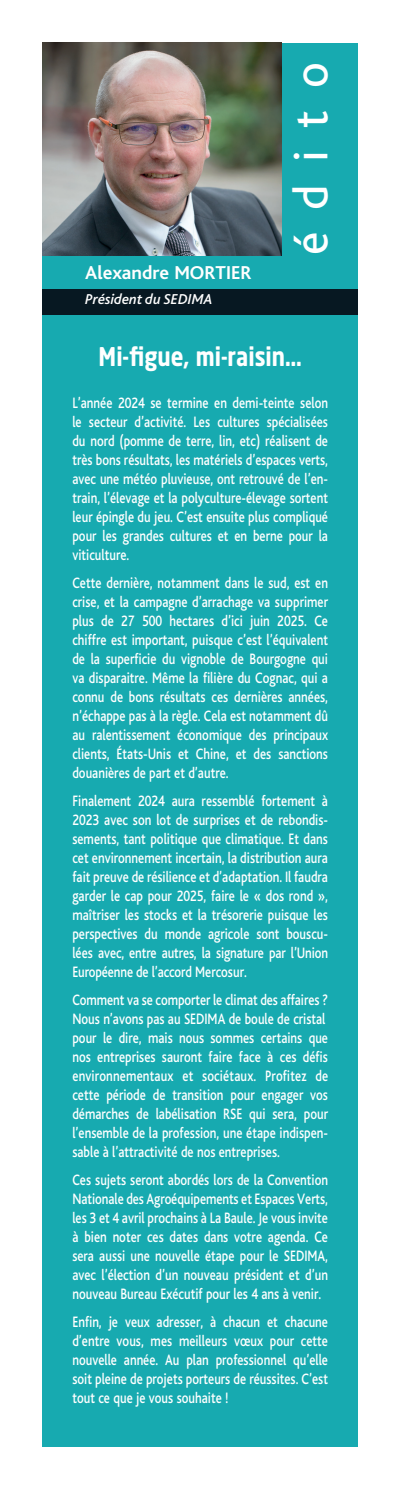
<style>
.page{position:relative;width:409px;height:1489px;background:#fff}
.page>*{position:absolute;margin:0;border:0;box-sizing:border-box;transform-origin:0 0}
.t1{font:49.5px "Bliss";letter-spacing:.45em;color:#fff}
.t2{font:700 25.5px "Neo Sans Std";color:#fff;scale:.85 1}
.t3{font:700 19.5px "Bliss";color:#fff}
.t4{font:500 15.75px/19px "Bliss";color:#fff;text-align:justify;scale:.8 1}
.t5{font:italic 500 15px "Bliss";color:#fff}
</style>
<div class="page">
<div style="left:43px;top:43px;width:314px;height:1403px;background:#17aab0"></div>
<div style="left:43px;top:289px;width:314px;height:26px;background:#071822"></div>
<img style="left:43px;top:43px;width:238px;height:212px">
<p class="t3" style="left:85px;top:262px;width:167px">Alexandre MORTIER</p>
<p class="t5" style="left:85px;top:291px;width:129px">Président du SEDIMA</p>
<p class="t1" style="left:285px;top:255px;width:195px;rotate:-90deg">édito</p>
<p class="t2" style="left:98px;top:340px;width:240px">Mi-figue, mi-raisin…</p>
<p class="t4" style="left:72px;top:393px;width:320px">L’année 2024 se termine en demi-teinte selon le secteur d’activité. Les cultures spécialisées du nord (pomme de terre, lin, etc) réalisent de très bons résultats, les matériels d’espaces verts, avec une météo pluvieuse, ont retrouvé de l’en&shy;train, l’élevage et la polyculture-élevage sortent leur épingle du jeu. C’est ensuite plus compliqué pour les grandes cultures et en berne pour la viticulture.</p>
<p class="t4" style="left:72px;top:573px;width:320px">Cette dernière, notamment dans le sud, est en crise, et la campagne d’arrachage va supprimer plus de 27 500 hectares d’ici juin 2025. Ce chiffre est important, puisque c’est l’équivalent de la superficie du vignoble de Bourgogne qui va disparaitre. Même la filière du Cognac, qui a connu de bons résultats ces dernières années, n’échappe pas à la règle. Cela est notamment dû au ralentissement économique des principaux clients, États-Unis et Chine, et des sanctions douanières de part et d’autre.</p>
<p class="t4" style="left:72px;top:791px;width:320px">Finalement 2024 aura ressemblé fortement à 2023 avec son lot de surprises et de rebondis&shy;sements, tant politique que climatique. Et dans cet environnement incertain, la distribution aura fait preuve de résilience et d’adaptation. Il faudra garder le cap pour 2025, faire le « dos rond », maîtriser les stocks et la trésorerie puisque les perspectives du monde agricole sont bouscu&shy;lées avec, entre autres, la signature par l’Union Européenne de l’accord Mercosur.</p>
<p class="t4" style="left:72px;top:990px;width:320px">Comment va se comporter le climat des affaires ?</p>
<p class="t4" style="left:72px;top:1009px;width:317px">Nous n’avons pas au SEDIMA de boule de cristal</p>
<p class="t4" style="left:72px;top:1028px;width:321px">pour le dire, mais nous sommes certains que nos entreprises sauront faire face à ces défis environnementaux et sociétaux. Profitez de cette période de transition pour engager vos démarches de labélisation RSE qui sera, pour l’ensemble de la profession, une étape indispen&shy;sable à l’attractivité de nos entreprises.</p>
<p class="t4" style="left:72px;top:1170px;width:320px">Ces sujets seront abordés lors de la Convention Nationale des Agroéquipements et Espaces Verts, les 3 et 4 avril prochains à La Baule. Je vous invite à bien noter ces dates dans votre agenda. Ce sera aussi une nouvelle étape pour le SEDIMA, avec l’élection d’un nouveau président et d’un nouveau Bureau Exécutif pour les 4 ans à venir.</p>
<p class="t4" style="left:72px;top:1312px;width:320px">Enfin, je veux adresser, à chacun et chacune d’entre vous, mes meilleurs vœux pour cette nouvelle année. Au plan professionnel qu’elle soit pleine de projets porteurs de réussites. C’est tout ce que je vous souhaite !</p>
</div>
